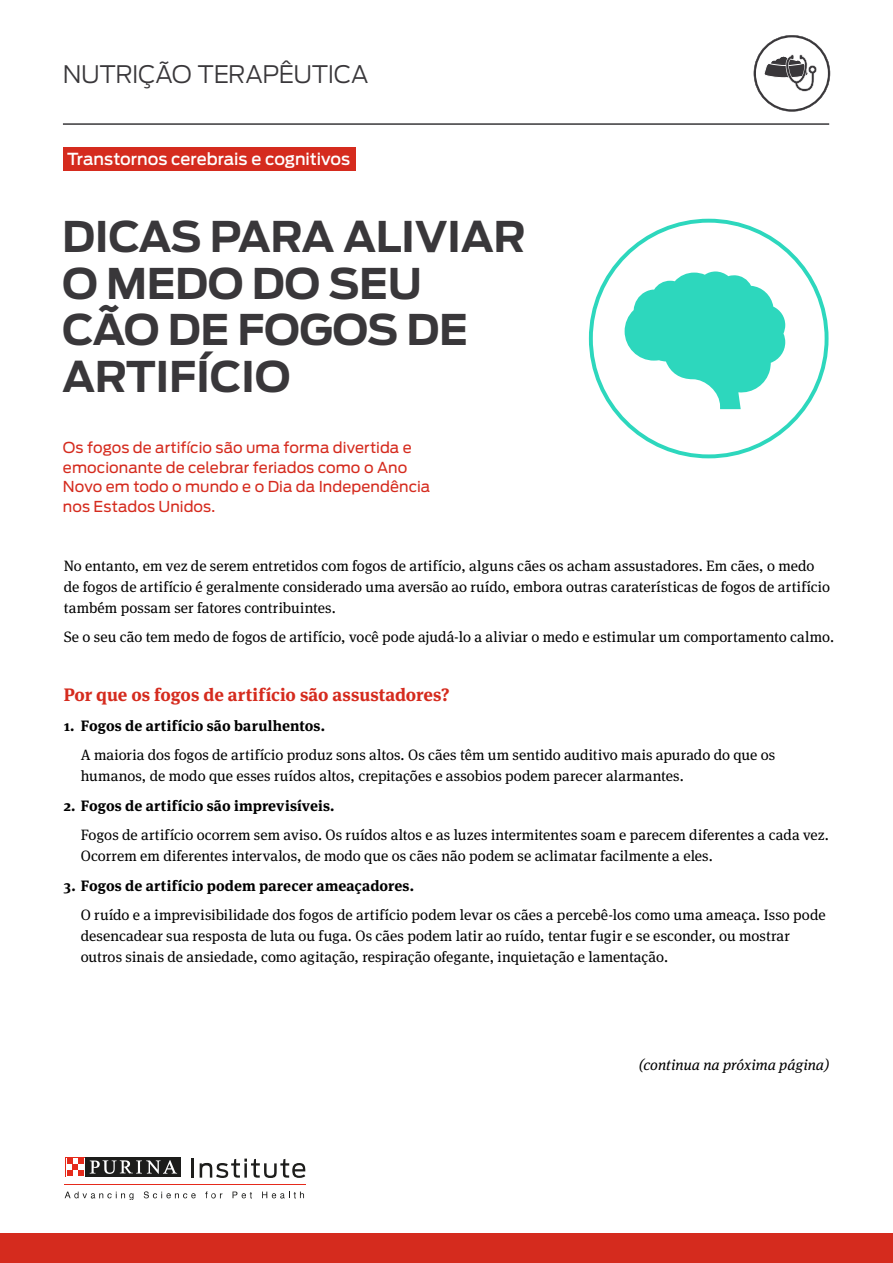
<style>
.page{position:relative;width:893px;height:1263px;background:#fff}
.page>*{position:absolute;margin:0;border:0;box-sizing:border-box;transform-origin:0 0}
.t1{font:700 42px/46.5px "Antenna";letter-spacing:-.01em;color:#39373a}
.t2{font:300 24px "Antenna";letter-spacing:-.015em;color:#39373a}
.t3{font:700 18px "Meta Serif Pro";color:#d52b1e}
.t4{font:500 16.5px "Antenna";letter-spacing:-.005em;color:#fff}
.t5{font:15px/21px "Meta Serif Pro";letter-spacing:.005em;color:#000}
.t6{font:15px/19.5px "Antenna";letter-spacing:.005em;color:#d52b1e}
.t7{font:700 15px "Meta Serif Pro";letter-spacing:.005em;color:#000}
.t8{font:italic 15px "Meta Serif Pro";color:#000}
</style>
<div class="page">
<div style="left:0;top:1233px;width:893px;height:30px;background:#d52b1e"></div>
<hr style="left:65px;top:1184px;width:241px;height:1px;background:#e52a1b">
<svg style="left:192px;top:1158px;width:2px;height:19px"></svg>
<svg style="left:200px;top:1158px;width:105px;height:20px"></svg>
<svg style="left:65px;top:1191px;width:68px;height:9px"></svg>
<svg style="left:144px;top:1191px;width:52px;height:7px"></svg>
<svg style="left:205px;top:1191px;width:17px;height:7px"></svg>
<svg style="left:233px;top:1191px;width:19px;height:7px"></svg>
<svg style="left:262px;top:1191px;width:42px;height:7px"></svg>
<div style="left:65px;top:1157px;width:21px;height:20px;background:#1d1d1b"></div>
<svg style="left:65px;top:1157px;width:20px;height:20px"></svg>
<div style="left:86px;top:1157px;width:95px;height:20px;background:#1d1d1b"></div>
<svg style="left:90px;top:1160px;width:87px;height:14px"></svg>
<svg style="left:66px;top:1158px;width:18px;height:18px"></svg>
<svg style="left:67px;top:1158px;width:17px;height:17px"></svg>
<div style="left:63px;top:147px;width:292px;height:24px;background:#d52b1e"></div>
<hr style="left:63px;top:123px;width:766px;height:2px;background:#39373a">
<svg style="left:754px;top:35px;width:76px;height:77px"></svg>
<svg style="left:589px;top:219px;width:239px;height:239px"></svg>
<svg style="left:625px;top:271px;width:160px;height:138px"></svg>
<h2 class="t2" style="left:63px;top:58px;width:307px">NUTRIÇÃO TERAPÊUTICA</h2>
<p class="t4" style="left:67px;top:148px;width:284px">Transtornos cerebrais e cognitivos</p>
<h1 class="t1" style="left:62px;top:214px;width:465px">DICAS PARA ALIVIAR<br>O MEDO DO SEU<br>CÃO DE FOGOS DE<br>ARTIFÍCIO</h1>
<p class="t6" style="left:63px;top:437px;width:369px">Os fogos de artifício são uma forma divertida e emocionante de celebrar feriados como o Ano Novo em todo o mundo e o Dia da Independência nos Estados Unidos.</p>
<p class="t5" style="left:64px;top:554px;width:768px">No entanto, em vez de serem entretidos com fogos de artifício, alguns cães os acham assustadores. Em cães, o medo de fogos de artifício é geralmente considerado uma aversão ao ruído, embora outras caraterísticas de fogos de artifício também possam ser fatores contribuintes.</p>
<p class="t5" style="left:64px;top:626px;width:772px">Se o seu cão tem medo de fogos de artifício, você pode ajudá-lo a aliviar o medo e estimular um comportamento calmo.</p>
<p class="t3" style="left:64px;top:681px;width:387px">Por que os fogos de artifício são assustadores?</p>
<p class="t7" style="left:64px;top:713px;width:263px">1. Fogos de artifício são barulhentos.</p>
<p class="t5" style="left:81px;top:744px;width:696px">A maioria dos fogos de artifício produz sons altos. Os cães têm um sentido auditivo mais apurado do que os humanos, de modo que esses ruídos altos, crepitações e assobios podem parecer alarmantes.</p>
<p class="t7" style="left:64px;top:793px;width:272px">2. Fogos de artifício são imprevisíveis.</p>
<p class="t5" style="left:81px;top:824px;width:750px">Fogos de artifício ocorrem sem aviso. Os ruídos altos e as luzes intermitentes soam e parecem diferentes a cada vez.<br>Ocorrem em diferentes intervalos, de modo que os cães não podem se aclimatar facilmente a eles.</p>
<p class="t7" style="left:64px;top:873px;width:352px">3. Fogos de artifício podem parecer ameaçadores.</p>
<p class="t5" style="left:81px;top:904px;width:746px">O ruído e a imprevisibilidade dos fogos de artifício podem levar os cães a percebê-los como uma ameaça. Isso pode desencadear sua resposta de luta ou fuga. Os cães podem latir ao ruído, tentar fugir e se esconder, ou mostrar outros sinais de ansiedade, como agitação, respiração ofegante, inquietação e lamentação.</p>
<p class="t8" style="left:639px;top:1053px;width:192px">(continua na próxima página)</p>
</div>
